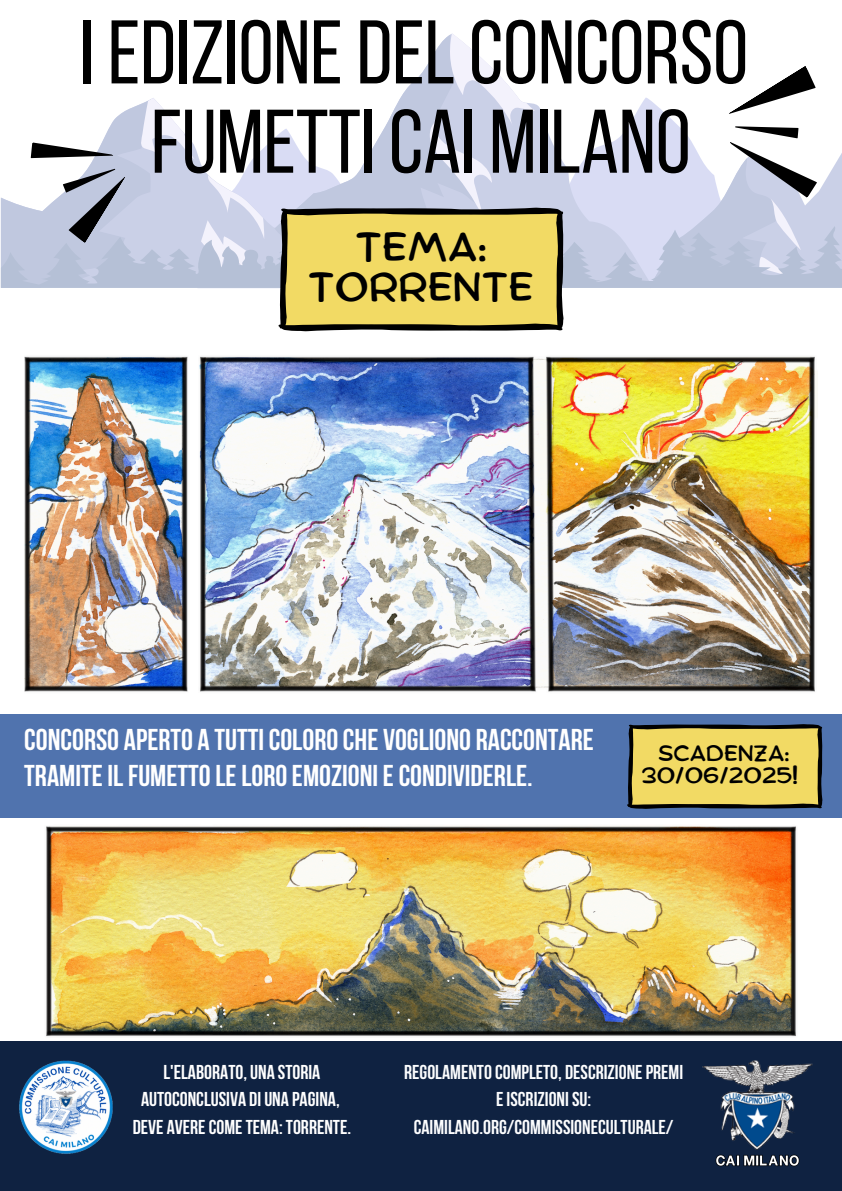
<style>
.page{position:relative;width:842px;height:1191px;background:#fff}
.page>*{position:absolute;margin:0;border:0;box-sizing:border-box;transform-origin:0 0}
.t1{font:90px/89.2px "Bebas Neue";color:#000;text-align:center}
.t2{font:40px/39.8px "Comica";color:#000;text-align:center}
.t3{font:700 30px/36px "Bebas Neue";color:#fff}
.t4{font:22px "Comica";color:#000}
.t5{font:700 20px/27.8px "Bebas Neue";color:#fcfdfe;text-align:center}
.t6{font:700 20px/27.8px "Bebas Neue";color:#fff;text-align:center}
</style>
<div class="page">
<img style="left:46px;top:826px;width:751px;height:211px">
<img style="left:24px;top:356px;width:793px;height:336px">
<div style="left:0;top:1040px;width:842px;height:150px;background:#0f2241"></div>
<div style="left:0;top:714px;width:842px;height:104px;background:#5073ae"></div>
<svg style="left:821px;top:226px;width:21px;height:62px"></svg>
<svg style="left:1px;top:33px;width:820px;height:298px"></svg>
<img style="left:19px;top:1060px;width:94px;height:94px">
<svg style="left:627px;top:724px;width:195px;height:84px;background:#d0bc58"></svg>
<img style="left:702px;top:1060px;width:111px;height:90px">
<img style="left:715px;top:1154px;width:85px;height:13px">
<p class="t1" style="left:80px;top:16px;width:670px">I EDIZIONEDELCONCORSO<br>FUMETTI CAI MILANO</p>
<h1 class="t2" style="left:308px;top:229px;width:228px">TEMA:<br>TORRENTE</h1>
<p class="t3" style="left:24px;top:724px;width:571px">CONCORSO APERTO A TUTTICOLOROCHE VOGLIONO RACCONTARE<br>TRAMITEILFUMETTOLE LORO EMOZIONI ECONDIVIDERLE.</p>
<p class="t4" style="left:658px;top:743px;width:133px">SCADENZA:</p>
<p class="t4" style="left:641px;top:765px;width:158px">30/06/2025!</p>
<p class="t6" style="left:133px;top:1059px;width:220px">L'ELABORATO, UNA STORIA<br>AUTOCONCLUSIVA DI UNA PAGINA,<br>DEVE AVERECOMETEMA: TORRENTE.</p>
<h2 class="t5" style="left:404px;top:1059px;width:281px">REGOLAMENTOCOMPLETO, DESCRIZIONEPREMI<br>EISCRIZIONI SU:<br>CAIMILANO.ORG/COMMISSIONECULTURALE/</h2>
</div>
